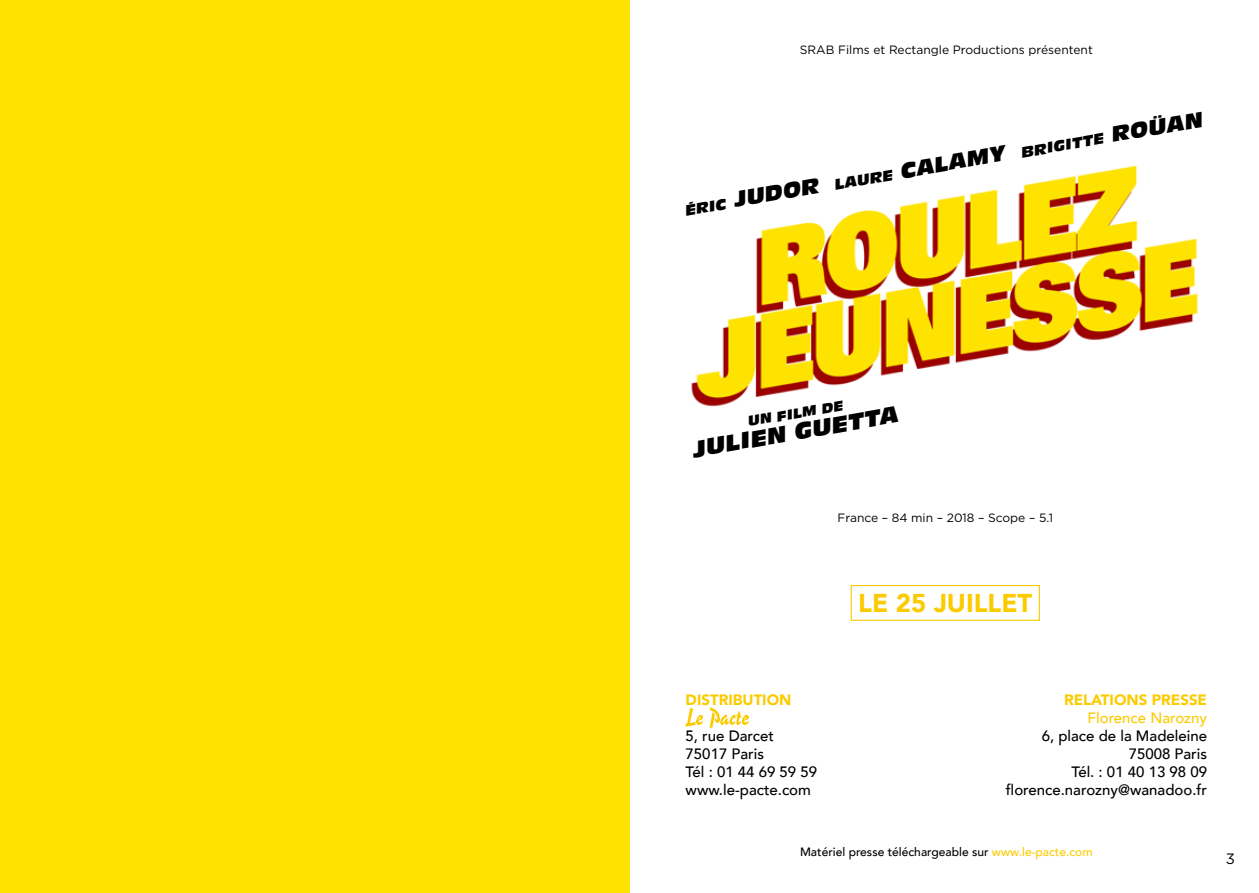
<style>
.page{position:relative;width:1259px;height:893px;background:#fff}
.page>*{position:absolute;margin:0;border:0;box-sizing:border-box;transform-origin:0 0}
.t1{font:900 25.8px "Avenir";color:#fbcb00}
.t2{font:italic 22.5px "Antique Olive Compact";color:#000;scale:1.05 1}
.t3{font:500 15px/18px "Avenir";color:#000;text-align:right}
.t4{font:900 15px "Avenir";color:#fbcb00}
.t5{font:500 15px "Avenir";color:#fbcb00}
.t6{font:15px "Gotham";color:#000}
.t7{font:italic 14.7px "Antique Olive Std Compact";color:#000;scale:1.05 1}
.t8{font:italic 13.65px "Antique Olive Compact";color:#000;scale:1.05 1}
.t9{font:12px "Gotham";color:#000}
.t10{font:500 12px "Avenir";color:#000}
.s1{font-size:21.15px}
.s2{color:#fbcb00}
</style>
<div class="page">
<img style="left:691px;top:165px;width:507px;height:242px">
<img style="left:685px;top:708px;width:63px;height:21px">
<div style="left:850px;top:585px;width:190px;height:36px;border:1px solid #fbcb00"></div>
<div style="left:0;top:0;width:629px;height:893px;background:#fee300"></div>
<p class="t9" style="left:800px;top:42px;width:294px">SRAB Films et Rectangle Productions présentent</p>
<p class="t7" style="left:683px;top:202px;width:501px;rotate:-10deg">ÉRIC <span class="s1">JUDOR</span> LAURE <span class="s1">CALAMY</span> BRIGITTE <span class="s1">ROÜAN</span></p>
<p class="t8" style="left:746px;top:413px;width:93px;rotate:-10deg">UN FILM DE</p>
<h2 class="t2" style="left:689px;top:436px;width:201px;rotate:-10deg">JULIEN GUETTA</h2>
<p class="t9" style="left:837px;top:510px;width:217px">France – 84 min – 2018 – Scope – 5.1</p>
<h1 class="t1" style="left:858px;top:581px;width:176px">LE 25 JUILLET</h1>
<p class="t4" style="left:685px;top:686px;width:107px">DISTRIBUTION</p>
<p class="t3" style="left:685px;top:726px;width:133px;text-align:left">5, rue Darcet<br>75017 Paris<br>Tél : 01 44 69 59 59 www.le-pacte.com</p>
<p class="t4" style="left:1064px;top:686px;width:145px">RELATIONS PRESSE</p>
<p class="t5" style="left:1087px;top:704px;width:121px">Florence Narozny</p>
<p class="t3" style="left:1006px;top:726px;width:203px">6, place de la Madeleine<br>75008 Paris<br>Tél. : 01 40 13 98 09 florence.narozny@wanadoo.fr</p>
<p class="t10" style="left:800px;top:842px;width:294px">Matériel presse téléchargeable sur <span class="s2">www.le-pacte.com</span></p>
<p class="t6" style="left:1225px;top:849px;width:11px">3</p>
</div>
